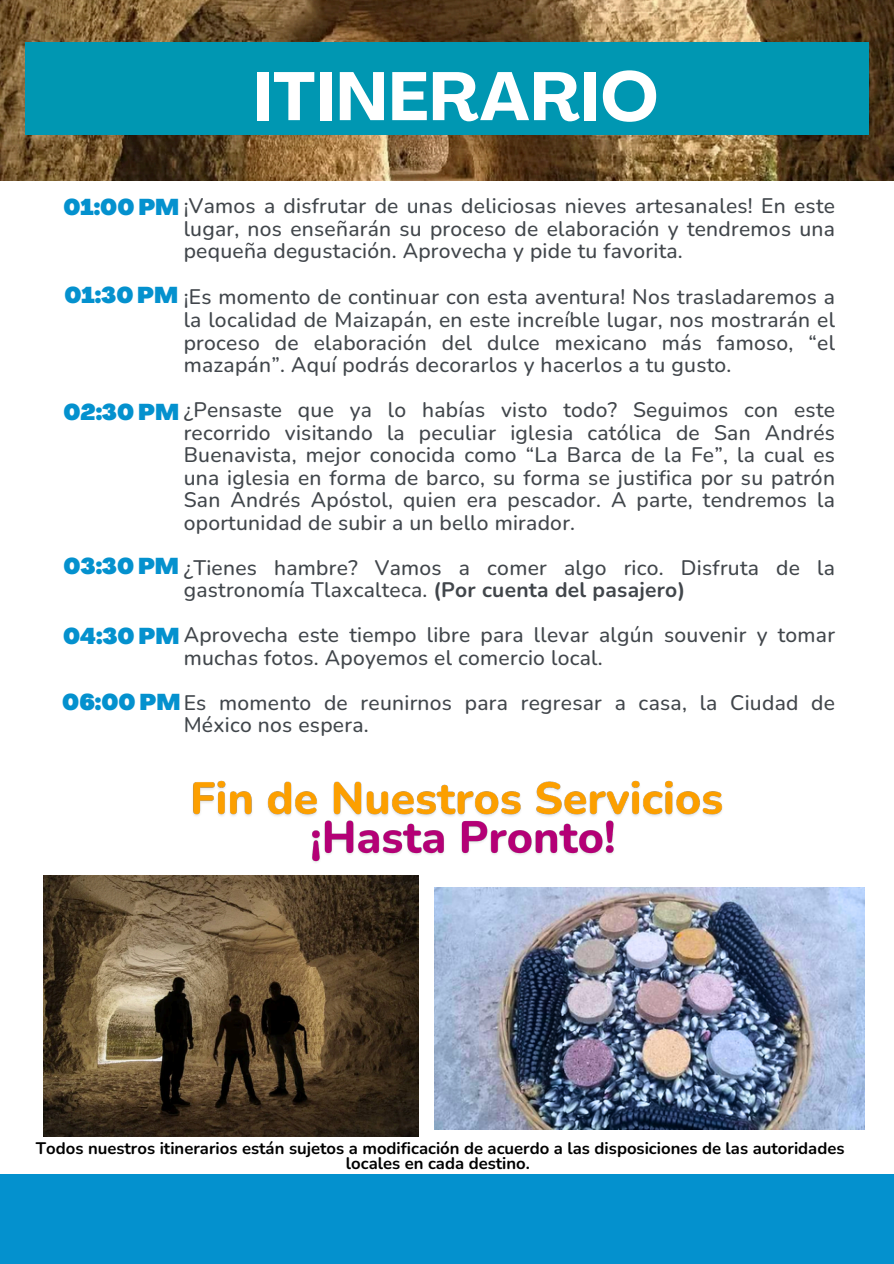
<style>
.page{position:relative;width:894px;height:1264px;background:#fff}
.page>*{position:absolute;margin:0;border:0;box-sizing:border-box;transform-origin:0 0}
.t1{font:700 67.5px "Agrandir";letter-spacing:.015em;color:#fff}
.t2{font:900 22.5px "Agrandir";color:#0491ce}
.t3{font:500 21px/22.5px "Nunito";letter-spacing:.015em;color:#41464b;text-align:justify}
.t4{font:700 16.65px/14.7px "Nunito";color:#000;text-align:center}
.s1{font-family:"Agrandir";font-weight:900;font-size:22.5px;color:#0491ce}
.s2{font-weight:700}
</style>
<div class="page">
<img style="left:0;top:0;width:893px;height:180px">
<div style="left:0;top:1174px;width:893px;height:89px;background:#0491ce"></div>
<div style="left:25px;top:42px;width:843px;height:93px;background:#0097b2"></div>
<img style="left:44px;top:875px;width:374px;height:261px">
<img style="left:434px;top:887px;width:430px;height:242px">
<img style="left:193px;top:780px;width:530px;height:83px">
<h4 class="t1" style="left:253px;top:69px;width:406px">ITINERARIO</h4>
<p class="t3" style="left:184px;top:195px;width:652px;text-indent:-120px"><span class="s1">01:00 PM</span> ¡Vamos a disfrutar de unas deliciosas nieves artesanales! En este lugar, nos enseñarán su proceso de elaboración y tendremos una pequeña degustación. Aprovecha y pide tu favorita.</p>
<h1 class="t3" style="left:184px;top:286px;width:652px">¡Es momento de continuar con esta aventura! Nos trasladaremos a la localidad de Maizapán, en este increíble lugar, nos mostrarán el proceso de elaboración del dulce mexicano más famoso, “el mazapán”. Aquí podrás decorarlos y hacerlos a tu gusto.</h1>
<h4 class="t3" style="left:184px;top:399px;width:652px">¿Pensaste que ya lo habías visto todo? Seguimos con este recorrido visitando la peculiar iglesia católica de San Andrés Buenavista, mejor conocida como “La Barca de la Fe”, la cual es una iglesia en forma de barco, su forma se justifica por su patrón San Andrés Apóstol, quien era pescador. A parte, tendremos la oportunidad de subir a un bello mirador.</h4>
<h4 class="t3" style="left:184px;top:556px;width:652px;text-indent:-120px"><span class="s1">03:30 PM</span> ¿Tienes hambre? Vamos a comer algo rico. Disfruta de la gastronomía Tlaxcalteca. <span class="s2">(Por cuenta del pasajero)</span></h4>
<h4 class="t3" style="left:184px;top:624px;width:652px;text-indent:-120px"><span class="s1">04:30 PM</span> Aprovecha este tiempo libre para llevar algún souvenir y tomar muchas fotos. Apoyemos el comercio local.</h4>
<h4 class="t3" style="left:184px;top:691px;width:652px;text-indent:-121px"><span class="s1">06:00 PM</span>Es momento de reunirnos para regresar a casa, la Ciudad de<br>México nos espera.</h4>
<h3 class="t2" style="left:64px;top:285px;width:115px">01:30 PM</h3>
<h3 class="t2" style="left:63px;top:402px;width:117px">02:30 PM</h3>
<h3 class="t4" style="left:36px;top:1141px;width:810px">Todos nuestros itinerarios están sujetos a modificación de acuerdo a las disposiciones de las autoridades locales en cada destino.</h3>
</div>
